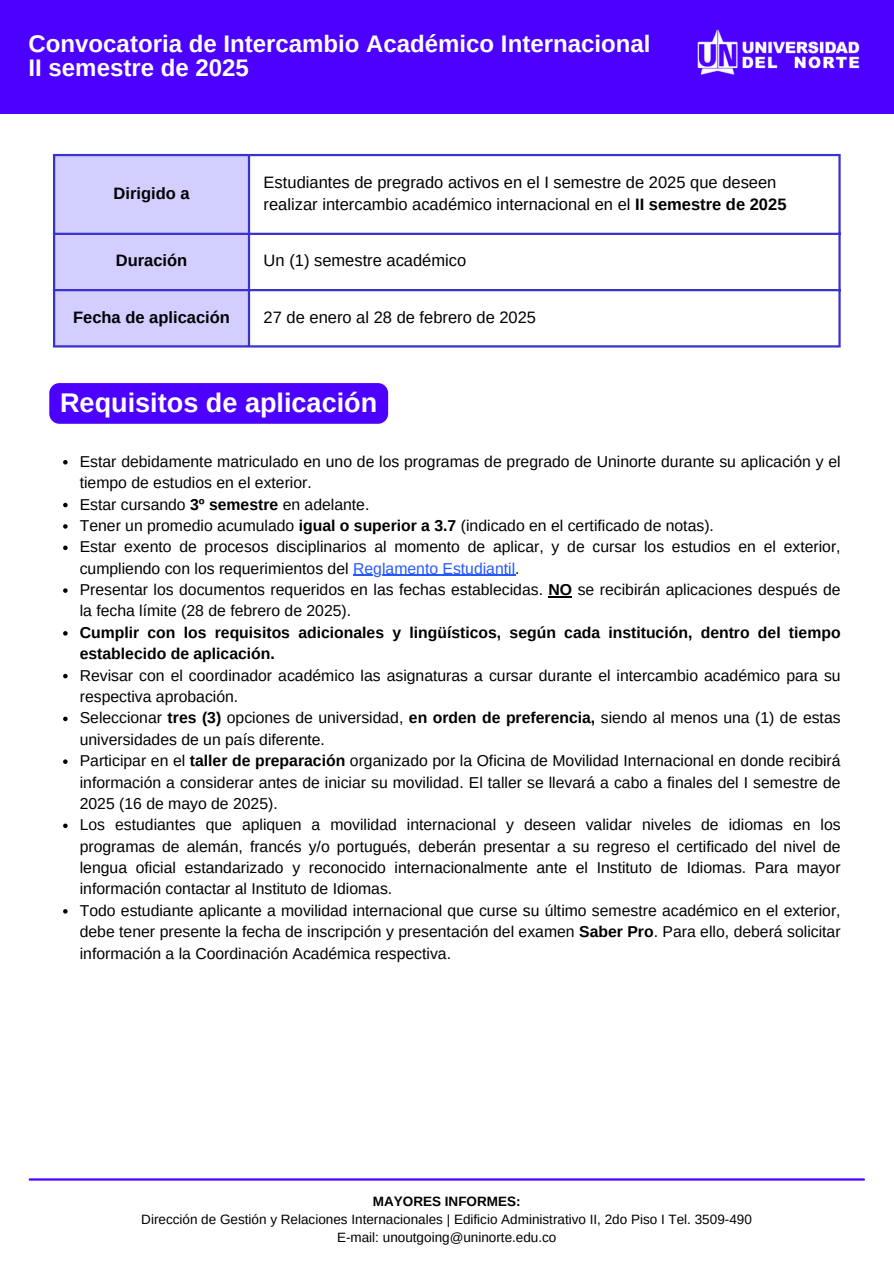
<style>
.page{position:relative;width:894px;height:1264px;background:#fff}
.page>*{position:absolute;margin:0;border:0;box-sizing:border-box;transform-origin:0 0}
.t1{font:700 27px "Arimo";color:#fff}
.t2{font:700 24px/23.7px "Arimo";color:#fff}
.t3{font:16.5px/22.5px "Arimo";color:#000}
.t4{font:700 16.5px "Arimo";color:#000}
.t5{font:15.75px/21.3px "Arimo";color:#000}
.t6{font:700 15.75px/21.3px "Arimo";color:#000}
.t7{font:13.5px "Arimo";color:#000}
.t8{font:700 13.5px "Arimo";color:#000}
.s1{font-weight:700}
.s2{color:#2757ff}
.s3{font-weight:400}
</style>
<div class="page">
<hr style="left:30px;top:1178px;width:833px;height:2px;background:#4c00ff">
<div style="left:0;top:0;width:893px;height:114px;background:#4c00ff"></div>
<img style="left:697px;top:29px;width:163px;height:46px">
<div style="left:55px;top:156px;width:193px;height:189px;background:#d2ceff"></div>
<hr style="left:53px;top:156px;width:2px;height:189px;background:#3a32cf">
<hr style="left:248px;top:156px;width:2px;height:189px;background:#3a32cf">
<hr style="left:838px;top:156px;width:2px;height:189px;background:#3a32cf">
<hr style="left:53px;top:154px;width:787px;height:2px;background:#3a32cf">
<hr style="left:53px;top:233px;width:787px;height:2px;background:#3a32cf">
<hr style="left:53px;top:289px;width:787px;height:2px;background:#3a32cf">
<hr style="left:53px;top:345px;width:787px;height:2px;background:#3a32cf">
<svg style="left:63px;top:460px;width:5px;height:4px"></svg>
<svg style="left:63px;top:503px;width:5px;height:4px"></svg>
<svg style="left:63px;top:524px;width:5px;height:4px"></svg>
<svg style="left:63px;top:545px;width:5px;height:5px"></svg>
<hr style="left:353px;top:575px;width:162px;height:1px;background:#2757ff">
<svg style="left:63px;top:588px;width:5px;height:5px"></svg>
<svg style="left:548px;top:596px;width:24px;height:1px"></svg>
<svg style="left:63px;top:631px;width:5px;height:4px"></svg>
<svg style="left:63px;top:674px;width:5px;height:4px"></svg>
<svg style="left:63px;top:716px;width:5px;height:5px"></svg>
<svg style="left:63px;top:759px;width:5px;height:5px"></svg>
<svg style="left:63px;top:823px;width:5px;height:5px"></svg>
<svg style="left:63px;top:909px;width:5px;height:4px"></svg>
<div style="left:49px;top:383px;width:339px;height:41px;background:#4c00ff"></div>
<p class="t2" style="left:29px;top:32px;width:623px">Convocatoria de Intercambio Académico Internacional<br>II semestre de 2025</p>
<p class="t4" style="left:113px;top:184px;width:78px">Dirigido a</p>
<h2 class="t3" style="left:263px;top:171px;width:524px">Estudiantes de pregrado activos en el I semestre de 2025 que deseen realizar intercambio académico internacional en el <span class="s1">II semestre de 2025</span></h2>
<p class="t4" style="left:116px;top:251px;width:73px">Duración</p>
<p class="t3" style="left:263px;top:249px;width:204px">Un (1) semestre académico</p>
<p class="t4" style="left:73px;top:308px;width:158px">Fecha de aplicación</p>
<p class="t3" style="left:263px;top:306px;width:274px">27 de enero al 28 de febrero de 2025</p>
<p class="t1" style="left:60px;top:387px;width:318px">Requisitos de aplicación</p>
<p class="t5" style="left:80px;top:450px;width:762px">Estar debidamente matriculado en uno de los programas de pregrado de Uninorte durante su aplicación y el tiempo de estudios en el exterior.</p>
<p class="t5" style="left:80px;top:493px;width:291px">Estar cursando <span class="s1">3º semestre</span> en adelante.</p>
<h1 class="t5" style="left:80px;top:515px;width:635px">Tener un promedio acumulado <span class="s1">igual o superior a 3.7</span> (indicado en el certificado de notas).</h1>
<p class="t5" style="left:80px;top:536px;width:762px">Estar exento de procesos disciplinarios al momento de aplicar, y de cursar los estudios en el exterior, cumpliendo con los requerimientos del <span class="s2">Reglamento Estudiantil</span>.</p>
<p class="t5" style="left:80px;top:579px;width:762px">Presentar los documentos requeridos en las fechas establecidas. <span class="s1">NO</span> se recibirán aplicaciones después de</p>
<p class="t6" style="left:80px;top:600px;width:762px"><span class="s3">la fecha límite (28 de febrero de 2025).<br></span>Cumplir con los requisitos adicionales y lingüísticos, según cada institución, dentro del tiempo establecido de aplicación.</p>
<p class="t5" style="left:80px;top:664px;width:762px">Revisar con el coordinador académico las asignaturas a cursar durante el intercambio académico para su respectiva aprobación.</p>
<p class="t5" style="left:80px;top:707px;width:762px">Seleccionar <span class="s1">tres (3)</span> opciones de universidad, <span class="s1">en orden de preferencia,</span> siendo al menos una (1) de estas universidades de un país diferente.</p>
<p class="t5" style="left:80px;top:750px;width:762px;text-align:justify">Participar en el <span class="s1">taller de preparación</span> organizado por la Oficina de Movilidad Internacional en donde recibirá información a considerar antes de iniciar su movilidad. El taller se llevará a cabo a finales del I semestre de 2025 (16 de mayo de 2025).</p>
<p class="t5" style="left:80px;top:814px;width:762px;text-align:justify">Los estudiantes que apliquen a movilidad internacional y deseen validar niveles de idiomas en los programas de alemán, francés y/o portugués, deberán presentar a su regreso el certificado del nivel de lengua oficial estandarizado y reconocido internacionalmente ante el Instituto de Idiomas. Para mayor información contactar al Instituto de Idiomas.</p>
<p class="t5" style="left:80px;top:899px;width:762px;text-align:justify">Todo estudiante aplicante a movilidad internacional que curse su último semestre académico en el exterior, debe tener presente la fecha de inscripción y presentación del examen <span class="s1">Saber Pro</span>. Para ello, deberá solicitar información a la Coordinación Académica respectiva.</p>
<p class="t8" style="left:373px;top:1193px;width:149px">MAYORES INFORMES:</p>
<p class="t7" style="left:141px;top:1211px;width:612px">Dirección de Gestión y Relaciones Internacionales | Edificio Administrativo II, 2do Piso I Tel. 3509-490</p>
<p class="t7" style="left:337px;top:1229px;width:221px">E-mail: unoutgoing@uninorte.edu.co</p>
</div>
